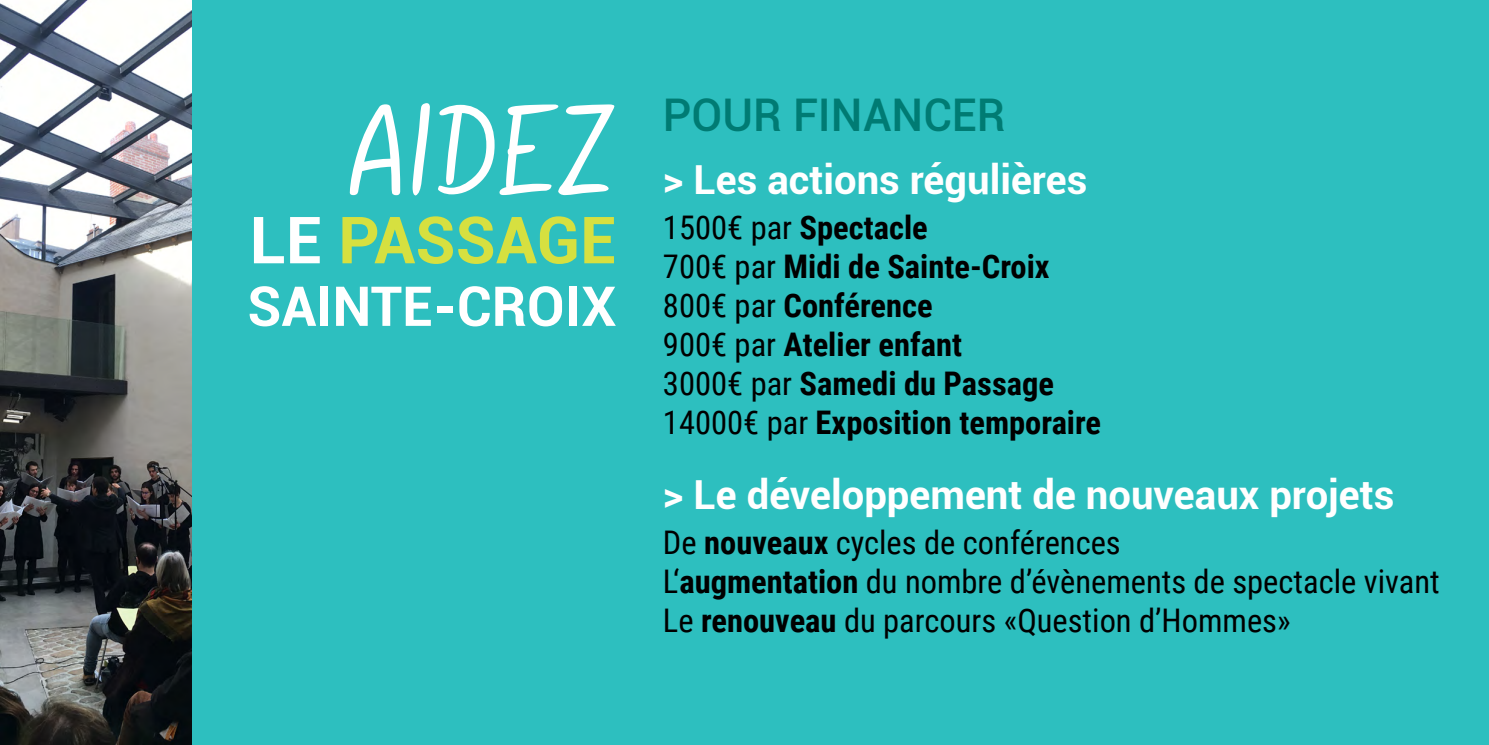
<style>
.page{position:relative;width:1489px;height:745px;background:#fff}
.page>*{position:absolute;margin:0;border:0;box-sizing:border-box;transform-origin:0 0}
.t1{font:135px "Gunny Manual";color:#fff}
.t2{font:700 65px "Roboto";color:#d6e040}
.t3{font:700 55px "Roboto";color:#fff}
.t4{font:500 45px "Roboto";color:#007b73}
.t5{font:700 40px "Roboto";color:#fff}
.t6{font:700 32.5px/39px "Roboto Condensed";color:#000}
.t7{font:32.5px/39px "Roboto Condensed";color:#000}
.s1{color:#fff}
.s2{font-weight:400}
.s3{font-weight:700}
</style>
<div class="page">
<div style="left:0;top:0;width:1488px;height:744px;background:#2dbfbf"></div>
<img style="left:0;top:0;width:191px;height:744px">
<h1 class="t1" style="left:348px;top:58px;width:269px">AIDEZ</h1>
<h2 class="t2" style="left:250px;top:194px;width:368px"><span class="s1">l e</span> Passage</h2>
<h3 class="t3" style="left:247px;top:267px;width:370px">Sainte-Croix</h3>
<h3 class="t4" style="left:663px;top:83px;width:344px">POUR FINANCER</h3>
<p class="t5" style="left:663px;top:151px;width:426px">&gt; Les actions régulières</p>
<p class="t6" style="left:663px;top:206px;width:440px"><span class="s2">1500€ par</span> Spectacle<br><span class="s2">700€ par</span> Midi de Sainte-Croix<br><span class="s2">800€ par</span> Conférence<br><span class="s2">900€ par</span> Atelier enfant<br><span class="s2">3000€ par</span> Samedi du Passage<br><span class="s2">14000€ par</span> Exposition temporaire</p>
<p class="t5" style="left:663px;top:466px;width:732px">&gt; Le développement de nouveaux projets</p>
<p class="t7" style="left:663px;top:521px;width:778px">De <span class="s3">nouveaux</span> cycles de conférences<br>L‘<span class="s3">augmentation</span> du nombre d’évènements de spectacle vivant<br>Le <span class="s3">renouveau</span> du parcours «Question d’Hommes»</p>
</div>
